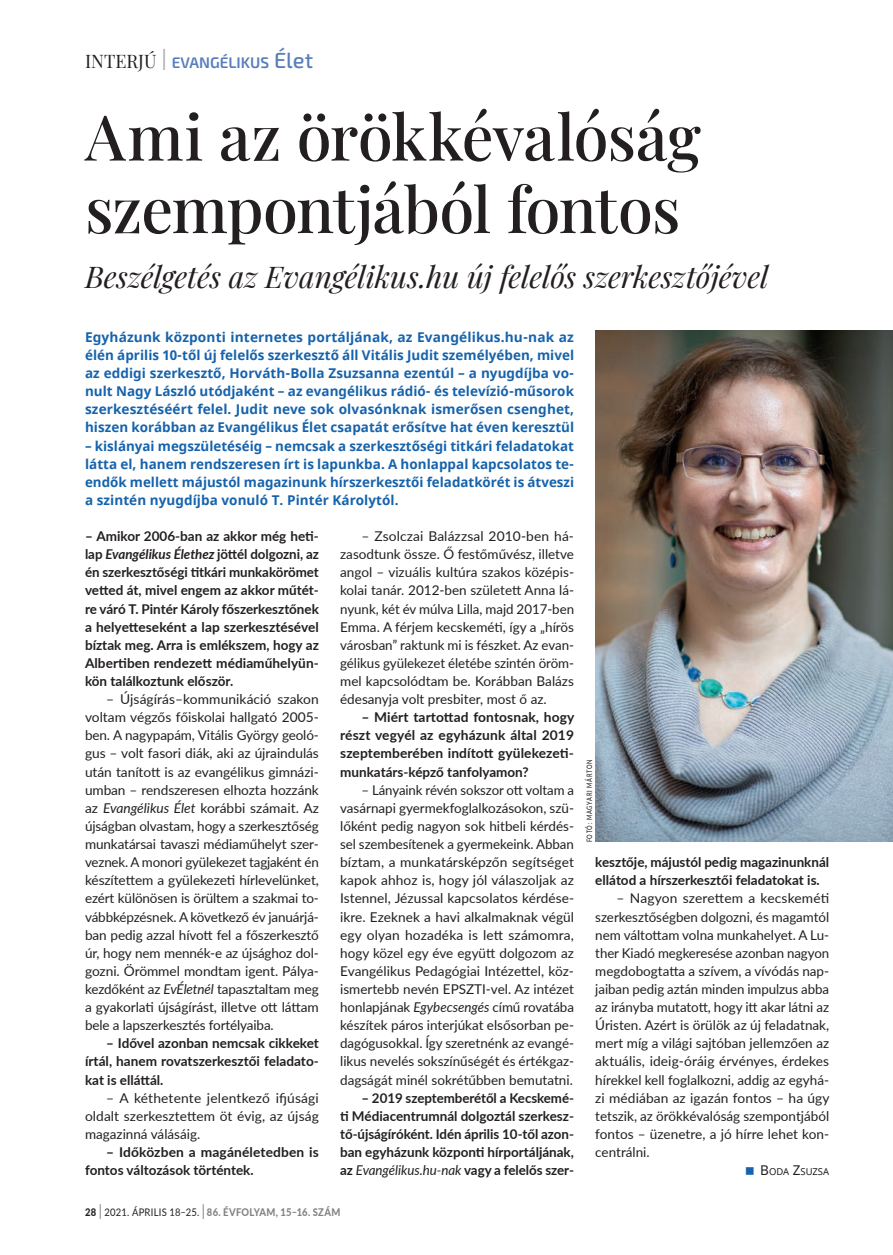
<style>
.page{position:relative;width:893px;height:1255px;background:#fff}
.page>*{position:absolute;margin:0;border:0;box-sizing:border-box;transform-origin:0 0}
.t1{font:500 63px/72.4px "Playfair Display";letter-spacing:-.015em;color:#231f20}
.t2{font:italic 30px "Playfair Display";letter-spacing:-.005em;color:#231f20}
.t3{font:600 15.3px "Exo 2";color:#577dbb}
.t4{font:13.5px/18.1px "Lato";color:#231f20;text-align:justify}
.t5{font:700 13.5px/18.1px "Lato";color:#231f20;text-align:justify}
.t6{font:700 13.5px/18.1px "Noto Sans";letter-spacing:.005em;color:#1663ac;text-align:justify}
.t7{font:800 10.5px "Lato";letter-spacing:.025em;color:#808285;scale:.9 1}
.t8{font:9.45px "Noto Sans";color:#231f20}
.t9{font:500 7.5px "Lato";letter-spacing:.12em;color:#231f20;scale:.75 1}
.s1{font-family:"Playfair Display";font-weight:400;font-size:18.15px;color:#231f20}
.s2{font-weight:300;font-size:30.6px;color:#a8a9ad}
.s3{font-weight:500;font-size:21.9px}
.s4{font-style:italic}
.s5{font-weight:400;font-style:italic}
.s6{color:#231f20}
.s7{font-weight:300;font-size:21px;color:#231f20}
.s8{font-weight:400;color:#231f20}
.s9{font-size:13.5px}
</style>
<div class="page">
<img style="left:595px;top:330px;width:298px;height:511px">
<p class="t3" style="left:85px;top:53px;width:230px"><span class="s1">INTERJÚ</span> <span class="s2">I</span> EVANGÉLIKUS <span class="s3">Élet</span></p>
<h1 class="t1" style="left:85px;top:95px;width:617px">Ami az örökkévalóság szempontjából fontos</h1>
<h2 class="t2" style="left:85px;top:253px;width:685px">Beszélgetés az Evangélikus.hu új felelős szerkesztőjével</h2>
<p class="t6" style="left:85px;top:328px;width:491px">Egyházunk központi internetes portáljának, az Evangélikus.hu-nak az élén április 10-től új felelős szerkesztő áll Vitális Judit személyében, mivel az eddigi szerkesztő, Horváth-Bolla Zsuzsanna ezentúl – a nyugdíjba vo&shy;nult Nagy László utódjaként – az evangélikus rádió- és televízió-műsorok szerkesztéséért felel. Judit neve sok olvasónknak ismerősen csenghet, hiszen korábban az Evangélikus Élet csapatát erősítve hat éven keresztül</p>
<p class="t6" style="left:85px;top:437px;width:491px">– kislányai megszületéséig – nemcsak a szerkesztőségi titkári feladatokat látta el, hanem rendszeresen írt is lapunkba. A honlappal kapcsolatos te&shy;endők mellett májustól magazinunk hírszerkesztői feladatkörét is átveszi a szintén nyugdíjba vonuló T. Pintér Károlytól.</p>
<p class="t5" style="left:85px;top:526px;width:235px">– Amikor 2006-ban az akkor még heti&shy;lap <span class="s4">Evangélikus Élethez</span> jöttél dolgozni, az én szerkesztőségi titkári munkakörömet vetted át, mivel engem az akkor műtét&shy;re váró T. Pintér Károly főszerkesztőnek a helyetteseként a lap szerkesztésével bíztak meg. Arra is emlékszem, hogy az Albertiben rendezett médiaműhelyün&shy;kön találkoztunk először.</p>
<p class="t4" style="left:85px;top:689px;width:235px;text-indent:21px">– Újságírás–kommunikáció szakon voltam végzős főiskolai hallgató 2005- ben. A nagypapám, Vitális György geoló&shy;gus – volt fasori diák, aki az újraindulás után tanított is az evangélikus gimnázi&shy;umban – rendszeresen elhozta hozzánk az <span class="s4">Evangélikus Élet</span> korábbi számait. Az újságban olvastam, hogy a szerkesztőség munkatársai tavaszi médiaműhelyt szer&shy;veznek. A monori gyülekezet tagjaként én készítettem a gyülekezeti hírlevelünket, ezért különösen is örültem a szakmai to&shy;vábbképzésnek. A következő év januárjá&shy;ban pedig azzal hívott fel a főszerkesztő úr, hogy nem mennék-e az újsághoz dol&shy;gozni. Örömmel mondtam igent. Pálya&shy;kezdőként az <span class="s4">EvÉletnél</span> tapasztaltam meg a gyakorlati újságírást, illetve ott láttam bele a lapszerkesztés fortélyaiba.</p>
<p class="t5" style="left:85px;top:1033px;width:235px;text-indent:21px">– Idővel azonban nemcsak cikkeket írtál, hanem rovatszerkesztői feladato&shy;kat is elláttál.</p>
<p class="t4" style="left:85px;top:1088px;width:235px;text-indent:21px">– A kéthetente jelentkező ifjúsági oldalt szerkesztettem öt évig, az újság magazinná válásáig.</p>
<p class="t5" style="left:85px;top:1142px;width:235px;text-indent:21px">– Időközben a magánéletedben is fontos változások történtek.</p>
<p class="t4" style="left:340px;top:526px;width:235px;text-indent:21px">– Zsolczai Balázzsal 2010-ben há&shy;zasodtunk össze. Ő festőművész, illetve angol – vizuális kultúra szakos középis&shy;kolai tanár. 2012-ben született Anna lá&shy;nyunk, két év múlva Lilla, majd 2017-ben Emma. A férjem kecskeméti, így a „hírös városban” raktunk mi is fészket. Az evan&shy;gélikus gyülekezet életébe szintén öröm&shy;mel kapcsolódtam be. Korábban Balázs édesanyja volt presbiter, most ő az.</p>
<p class="t5" style="left:340px;top:707px;width:236px;text-align:left;text-indent:21px">– Miért tartottad fontosnak, hogy részt vegyél az egyházunk által 2019 szeptemberében indított gyülekezeti&shy;munkatárs-képző tanfolyamon?</p>
<p class="t4" style="left:340px;top:780px;width:235px;text-indent:21px">– Lányaink révén sokszor ott voltam a vasárnapi gyermekfoglalkozásokon, szü&shy;lőként pedig nagyon sok hitbeli kérdés&shy;sel szembesítenek a gyermekeink. Abban bíztam, a munkatársképzőn segítséget kapok ahhoz is, hogy jól válaszoljak az Istennel, Jézussal kapcsolatos kérdése&shy;ikre. Ezeknek a havi alkalmaknak végül egy olyan hozadéka is lett számomra, hogy közel egy éve együtt dolgozom az Evangélikus Pedagógiai Intézettel, köz&shy;ismertebb nevén EPSZTI-vel. Az intézet honlapjának <span class="s4">Egybecsengés</span> című rovatába készítek páros interjúkat elsősorban pe&shy;dagógusokkal. Így szeretnénk az evangé&shy;likus nevelés sokszínűségét és értékgaz&shy;dagságát minél sokrétűbben bemutatni.</p>
<p class="t5" style="left:340px;top:1087px;width:235px;text-indent:21px">– 2019 szeptemberétől a Kecskemé&shy;ti Médiacentrumnál dolgoztál szerkesz&shy;tő-újságíróként. Idén április 10-től azon&shy;ban egyházunk központi hírportáljának, az <span class="s5">Evangélikus.hu-nak</span> vagy a felelős szer-</p>
<p class="t7" style="left:85px;top:1203px;width:285px"><span class="s6">28</span> <span class="s7">I</span> <span class="s8">2021. ÁPRILIS 18–25.</span> <span class="s7">I</span> 86. ÉVFOLYAM, 15–16. SZÁM</p>
<p class="t9" style="left:584px;top:842px;width:112px;rotate:-90deg">FOTÓ: MAGYARI MÁRTON</p>
<p class="t5" style="left:595px;top:852px;width:235px">kesztője, májustól pedig magazinunknál ellátod a hírszerkesztői feladatokat is.</p>
<p class="t4" style="left:595px;top:888px;width:236px;text-indent:21px">– Nagyon szerettem a kecskeméti szerkesztőségben dolgozni, és magamtól nem váltottam volna munkahelyet. A Lu&shy;ther Kiadó megkeresése azonban nagyon megdobogtatta a szívem, a vívódás nap&shy;jaiban pedig aztán minden impulzus abba az irányba mutatott, hogy itt akar látni az Úristen. Azért is örülök az új feladatnak, mert míg a világi sajtóban jellemzően az aktuális, ideig-óráig érvényes, érdekes hírekkel kell foglalkozni, addig az egyhá&shy;zi médiában az igazán fontos – ha úgy tetszik, az örökkévalóság szempontjából fontos – üzenetre, a jó hírre lehet kon&shy;centrálni.</p>
<p class="t8" style="left:760px;top:1165px;width:70px"><span class="s9">B</span>ODA <span class="s9">Z</span>SUZSA</p>
</div>
